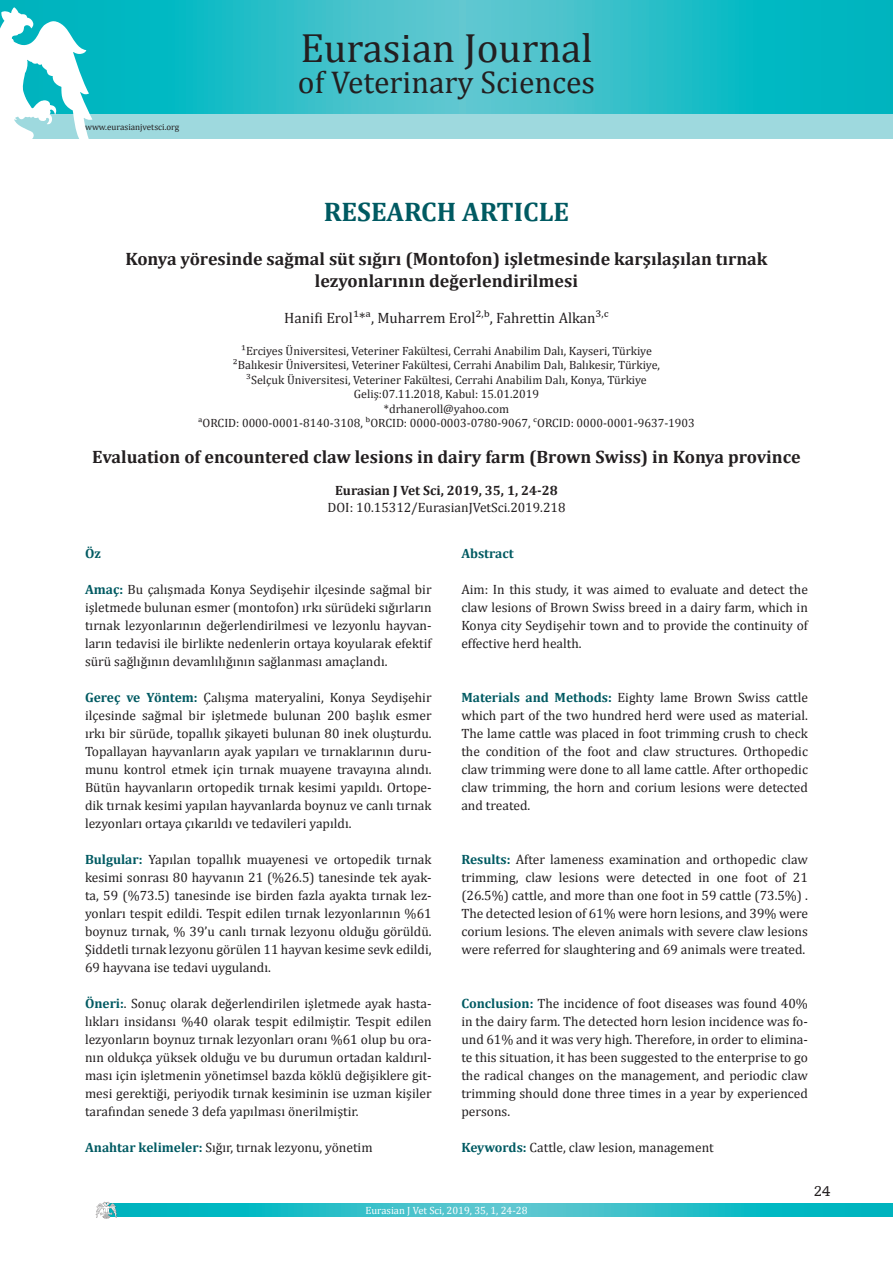
<style>
.page{position:relative;width:893px;height:1263px;background:#fff}
.page>*{position:absolute;margin:0;border:0;box-sizing:border-box;transform-origin:0 0}
.t1{font:41.1px "Cambria";color:#231f20}
.t2{font:31.65px "Cambria";color:#231f20}
.t3{font:700 27px "Cambria";color:#005a62}
.t4{font:700 18px/21.6px "Cambria";color:#231f20;text-align:center}
.t5{font:15px "Cambria";color:#231f20}
.t6{font:15px "Humanist Slabserif 712 BT";color:#231f20}
.t7{font:13.5px/18px "Cambria";color:#231f20;text-align:justify}
.t8{font:700 13.5px "Cambria";color:#231f20}
.t9{font:700 13.5px "Cambria";color:#005a62}
.t10{font:12px/14.4px "Cambria";color:#231f20;text-align:center}
.t11{font:10.5px "Cambria";color:#fff}
.t12{font:9px "Cambria";color:#231f20}
.s1{font-weight:700;color:#005a62}
</style>
<div class="page">
<svg style="left:1px;top:0;width:892px;height:114px;background:#28bdc7"></svg>
<div style="left:0;top:114px;width:893px;height:25px;background:#9ed9de"></div>
<hr style="left:0;top:0;width:1px;height:114px;background:#00b2bd">
<svg style="left:0;top:7px;width:92px;height:132px"></svg>
<svg style="left:117px;top:1204px;width:776px;height:12px;background:#24bdc6"></svg>
<svg style="left:96px;top:1202px;width:21px;height:17px"></svg>
<p class="t12" style="left:85px;top:121px;width:96px">www.eurasianjvetsci.org</p>
<h1 class="t1" style="left:300px;top:24px;width:294px">Eurasian Journal</h1>
<h2 class="t2" style="left:298px;top:64px;width:299px">of Veterinary Sciences</h2>
<h3 class="t3" style="left:324px;top:192px;width:247px">RESEARCH ARTICLE</h3>
<h3 class="t4" style="left:125px;top:247px;width:644px">Konya yöresinde sağmal süt sığırı (Montofon) işletmesinde karşılaşılan tırnak lezyonlarının değerlendirilmesi</h3>
<p class="t5" style="left:284px;top:309px;width:326px">Hanifi Erol¹*a, Muharrem Erol²<sup>,</sup>b, Fahrettin Alkan³<sup>,</sup>c</p>
<p class="t10" style="left:198px;top:344px;width:498px">¹Erciyes Üniversitesi, Veteriner Fakültesi, Cerrahi Anabilim Dalı, Kayseri, Türkiye<br>²Balıkesir Üniversitesi, Veteriner Fakültesi, Cerrahi Anabilim Dalı, Balıkesir, Türkiye,<br>³Selçuk Üniversitesi, Veteriner Fakültesi, Cerrahi Anabilim Dalı, Konya, Türkiye<br>Geliş:07.11.2018, Kabul: 15.01.2019<br>*drhaneroll@yahoo.com<br>aORCID: 0000-0001-8140-3108, bORCID: 0000-0003-0780-9067, cORCID: 0000-0001-9637-1903</p>
<h3 class="t4" style="left:92px;top:445px;width:710px">Evaluation of encountered claw lesions in dairy farm (Brown Swiss) in Konya province</h3>
<p class="t8" style="left:335px;top:481px;width:224px">Eurasian J Vet Sci, 2019, 35, 1, 24-28</p>
<p class="t7" style="left:328px;top:498px;width:239px">DOI: 10.15312/EurasianJVetSci.2019.218</p>
<p class="t9" style="left:85px;top:544px;width:17px">Öz</p>
<p class="t7" style="left:85px;top:580px;width:348px"><span class="s1">Amaç:</span> Bu çalışmada Konya Seydişehir ilçesinde sağmal bir işletmede bulunan esmer (montofon) ırkı sürüdeki sığırların tırnak lezyonlarının değerlendirilmesi ve lezyonlu hayvan&shy;ların tedavisi ile birlikte nedenlerin ortaya koyularak efektif sürü sağlığının devamlılığının sağlanması amaçlandı.</p>
<p class="t7" style="left:85px;top:688px;width:348px"><span class="s1">Gereç ve Yöntem:</span> Çalışma materyalini, Konya Seydişehir ilçesinde sağmal bir işletmede bulunan 200 başlık esmer ırkı bir sürüde, topallık şikayeti bulunan 80 inek oluşturdu.<br>Topallayan hayvanların ayak yapıları ve tırnaklarının duru&shy;munu kontrol etmek için tırnak muayene travayına alındı.<br>Bütün hayvanların ortopedik tırnak kesimi yapıldı. Ortope&shy;dik tırnak kesimi yapılan hayvanlarda boynuz ve canlı tırnak lezyonları ortaya çıkarıldı ve tedavileri yapıldı.</p>
<p class="t7" style="left:85px;top:850px;width:348px"><span class="s1">Bulgular:</span> Yapılan topallık muayenesi ve ortopedik tırnak kesimi sonrası 80 hayvanın 21 (%26.5) tanesinde tek ayak&shy;ta, 59 (%73.5) tanesinde ise birden fazla ayakta tırnak lez&shy;yonları tespit edildi. Tespit edilen tırnak lezyonlarının %61 boynuz tırnak, % 39’u canlı tırnak lezyonu olduğu görüldü.<br>Şiddetli tırnak lezyonu görülen 11 hayvan kesime sevk edildi, 69 hayvana ise tedavi uygulandı.</p>
<p class="t7" style="left:85px;top:994px;width:348px"><span class="s1">Öneri:</span>. Sonuç olarak değerlendirilen işletmede ayak hasta&shy;lıkları insidansı %40 olarak tespit edilmiştir. Tespit edilen lezyonların boynuz tırnak lezyonları oranı %61 olup bu ora&shy;nın oldukça yüksek olduğu ve bu durumun ortadan kaldırıl&shy;ması için işletmenin yönetimsel bazda köklü değişiklere git&shy;mesi gerektiği, periyodik tırnak kesiminin ise uzman kişiler tarafından senede 3 defa yapılması önerilmiştir.</p>
<p class="t7" style="left:85px;top:1138px;width:289px"><span class="s1">Anahtar kelimeler:</span> Sığır, tırnak lezyonu, yönetim</p>
<p class="t9" style="left:461px;top:544px;width:54px">Abstract</p>
<p class="t7" style="left:461px;top:580px;width:348px">Aim: In this study, it was aimed to evaluate and detect the claw lesions of Brown Swiss breed in a dairy farm, which in Konya city Seydişehir town and to provide the continuity of effective herd health.</p>
<p class="t7" style="left:461px;top:688px;width:348px"><span class="s1">Materials and Methods:</span> Eighty lame Brown Swiss cattle which part of the two hundred herd were used as material.<br>The lame cattle was placed in foot trimming crush to check the condition of the foot and claw structures. Orthopedic claw trimming were done to all lame cattle. After orthopedic claw trimming, the horn and corium lesions were detected and treated.</p>
<p class="t7" style="left:461px;top:850px;width:348px"><span class="s1">Results:</span> After lameness examination and orthopedic claw trimming, claw lesions were detected in one foot of 21 (26.5%) cattle, and more than one foot in 59 cattle (73.5%) .<br>The detected lesion of 61% were horn lesions, and 39% were corium lesions. The eleven animals with severe claw lesions were referred for slaughtering and 69 animals were treated.</p>
<p class="t7" style="left:461px;top:994px;width:348px"><span class="s1">Conclusion:</span> The incidence of foot diseases was found 40% in the dairy farm. The detected horn lesion incidence was fo&shy;und 61% and it was very high. Therefore, in order to elimina&shy;te this situation, it has been suggested to the enterprise to go the radical changes on the management, and periodic claw trimming should done three times in a year by experienced persons.</p>
<p class="t7" style="left:461px;top:1138px;width:254px"><span class="s1">Keywords:</span> Cattle, claw lesion, management</p>
<p class="t6" style="left:814px;top:1181px;width:18px">24</p>
<p class="t11" style="left:365px;top:1204px;width:163px">Eurasian J Vet Sci, 2019, 35, 1, 24-28</p>
</div>
